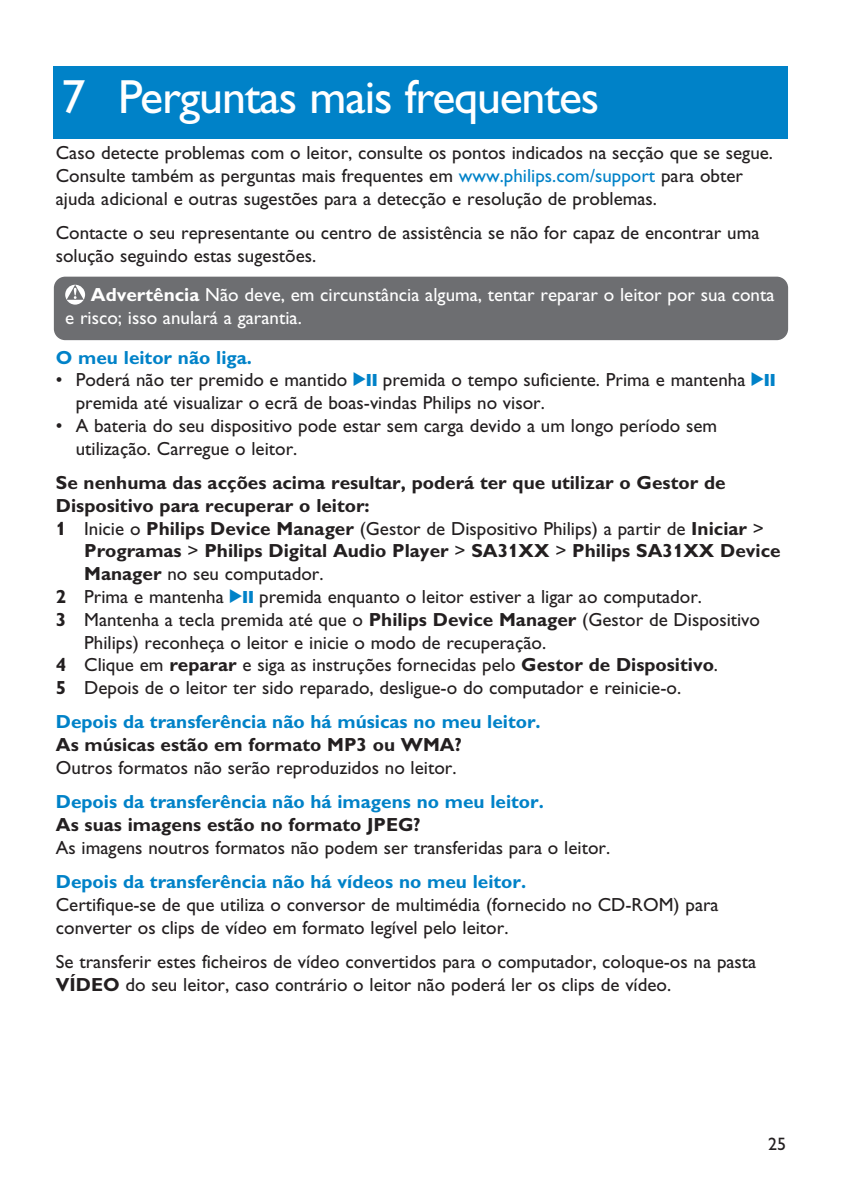
<style>
.page{position:relative;width:842px;height:1191px;background:#fff}
.page>*{position:absolute;margin:0;border:0;box-sizing:border-box;transform-origin:0 0}
.t1{font:48px "Gill Sans";letter-spacing:-.025em;color:#fff}
.t2{font:19px/22.8px "Gill Alt One";color:#231f20}
.t3{font:700 19px "Gill Alt One";color:#231f20}
.t4{font:700 19px "Gill Alt One";color:#0082c8}
.t5{font:19px/22.8px "Gill Alt One";color:#fff}
.t6{font:18px "Gill Alt One";color:#231f20}
.s1{color:#0082c8}
.s2{font-weight:700}
.s3{font-family:"Audio Four 4";color:#0082c8}
.s4{font-weight:400}
</style>
<div class="page">
<div style="left:54px;top:66px;width:734px;height:72px;background:#0082c8"></div>
<div style="left:54px;top:277px;width:734px;height:63px;background:#6d6e71;border-radius:11px"></div>
<svg style="left:65px;top:285px;width:20px;height:20px"></svg>
<h1 class="t1" style="left:62px;top:80px;width:539px">7 Perguntas mais frequentes</h1>
<p class="t2" style="left:56px;top:144px;width:719px">Caso detecte problemas com o leitor, consulte os pontos indicados na secção que se segue.<br>Consulte também as perguntas mais frequentes em <span class="s1">www.philips.com/support</span> para obter ajuda adicional e outras sugestões para a detecção e resolução de problemas.</p>
<p class="t2" style="left:56px;top:223px;width:705px">Contacte o seu representante ou centro de assistência se não for capaz de encontrar uma solução seguindo estas sugestões.</p>
<p class="t5" style="left:65px;top:285px;width:711px;text-indent:26px"><span class="s2">Advertência</span> Não deve, em circunstância alguma, tentar reparar o leitor por sua conta e risco; isso anulará a garantia.</p>
<p class="t4" style="left:56px;top:350px;width:198px">O meu leitor não liga.</p>
<p class="t2" style="left:76px;top:371px;width:701px;text-indent:-20px">• Poderá não ter premido e mantido <span class="s3">2;</span> premida o tempo suficiente. Prima e mantenha <span class="s3">2; </span>premida até visualizar o ecrã de boas-vindas Philips no visor.</p>
<p class="t2" style="left:76px;top:416px;width:643px;text-indent:-20px">• A bateria do seu dispositivo pode estar sem carga devido a um longo período sem utilização. Carregue o leitor.</p>
<p class="t3" style="left:56px;top:476px;width:671px">Se nenhuma das acções acima resultar, poderá ter que utilizar o Gestor de</p>
<p class="t3" style="left:56px;top:499px;width:315px">Dispositivo para recuperar o leitor:</p>
<p class="t2" style="left:56px;top:519px;width:710px"><span class="s2">1</span> Inicie o <span class="s2">Philips Device Manager</span> (Gestor de Dispositivo Philips) a partir de <span class="s2">Iniciar</span> &gt;</p>
<p class="t3" style="left:84px;top:544px;width:698px">Programas <span class="s4">&gt;</span> Philips Digital Audio Player <span class="s4">&gt;</span> SA31XX <span class="s4">&gt;</span> Philips SA31XX Device</p>
<p class="t2" style="left:84px;top:564px;width:241px"><span class="s2">Manager</span> no seu computador.</p>
<p class="t2" style="left:56px;top:587px;width:648px"><span class="s2">2</span> Prima e mantenha <span class="s3">2;</span> premida enquanto o leitor estiver a ligar ao computador.</p>
<p class="t2" style="left:56px;top:610px;width:706px"><span class="s2">3</span> Mantenha a tecla premida até que o <span class="s2">Philips Device Manager</span> (Gestor de Dispositivo</p>
<p class="t2" style="left:84px;top:633px;width:463px">Philips) reconheça o leitor e inicie o modo de recuperação.</p>
<p class="t2" style="left:56px;top:656px;width:664px"><span class="s2">4</span> Clique em <span class="s2">reparar</span> e siga as instruções fornecidas pelo <span class="s2">Gestor de Dispositivo</span>.</p>
<p class="t2" style="left:56px;top:678px;width:627px"><span class="s2">5</span> Depois de o leitor ter sido reparado, desligue-o do computador e reinicie-o.</p>
<p class="t4" style="left:56px;top:715px;width:486px">Depois da transferência não há músicas no meu leitor.</p>
<p class="t3" style="left:56px;top:738px;width:407px">As músicas estão em formato MP3 ou WMA?</p>
<p class="t2" style="left:56px;top:758px;width:402px">Outros formatos não serão reproduzidos no leitor.</p>
<p class="t4" style="left:56px;top:795px;width:489px">Depois da transferência não há imagens no meu leitor.</p>
<p class="t3" style="left:56px;top:818px;width:366px">As suas imagens estão no formato JPEG?</p>
<p class="t2" style="left:56px;top:838px;width:556px">As imagens noutros formatos não podem ser transferidas para o leitor.</p>
<p class="t4" style="left:56px;top:875px;width:472px">Depois da transferência não há vídeos no meu leitor.</p>
<p class="t2" style="left:56px;top:895px;width:664px">Certifique-se de que utiliza o conversor de multimédia (fornecido no CD-ROM) para converter os clips de vídeo em formato legível pelo leitor.</p>
<p class="t2" style="left:56px;top:952px;width:702px">Se transferir estes ficheiros de vídeo convertidos para o computador, coloque-os na pasta<br><span class="s2">VÍDEO</span> do seu leitor, caso contrário o leitor não poderá ler os clips de vídeo.</p>
<p class="t6" style="left:768px;top:1137px;width:19px">25</p>
</div>
